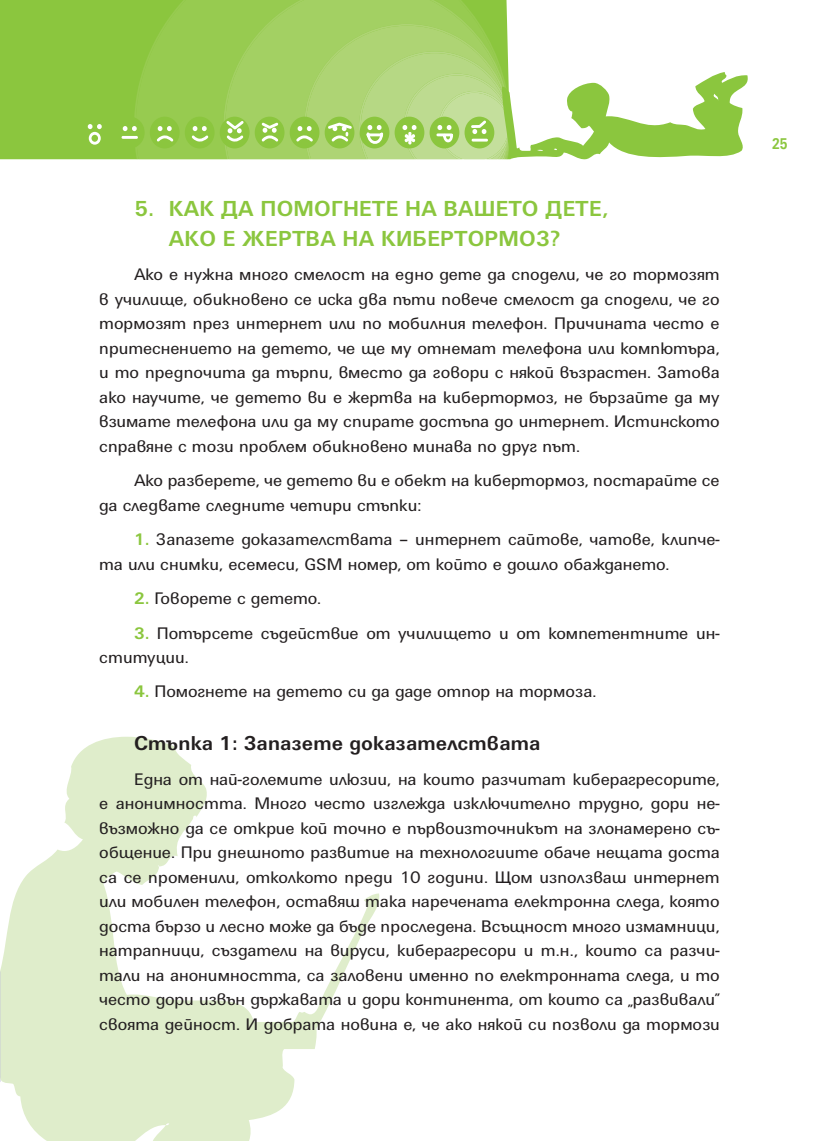
<style>
.page{position:relative;width:819px;height:1141px;background:#fff}
.page>*{position:absolute;margin:0;border:0;box-sizing:border-box;transform-origin:0 0}
.t1{font:700 22.75px/29.8px "Universum Bg";letter-spacing:.01em;color:#8bc63e;text-align:center}
.t2{font:700 21px "Universum Bg";letter-spacing:.01em;color:#231f20}
.t3{font:17.5px/24.5px "Universum Bg";color:#231f20}
.t4{font:700 condensed 17.5px "Universum Bg";color:#8bc63e}
.s1{font-weight:700;color:#8bc63e}
</style>
<div class="page">
<div style="left:0;top:0;width:134px;height:159px;background:#8bc63e"></div>
<svg style="left:134px;top:0;width:374px;height:159px;background:#95ca4d"></svg>
<svg style="left:223px;top:0;width:283px;height:159px;background:#9ccd58"></svg>
<div style="left:115px;top:117px;width:30px;height:31px;background:#8bc63e;border-radius:50%"></div>
<svg style="left:123px;top:126px;width:14px;height:5px"></svg>
<hr style="left:123px;top:136px;width:14px;height:3px;background:#fff">
<div style="left:150px;top:117px;width:29px;height:31px;background:#8bc63e;border-radius:50%"></div>
<svg style="left:157px;top:126px;width:19px;height:18px"></svg>
<div style="left:185px;top:117px;width:29px;height:31px;background:#8bc63e;border-radius:50%"></div>
<svg style="left:191px;top:126px;width:18px;height:15px"></svg>
<div style="left:220px;top:117px;width:29px;height:31px;background:#8bc63e;border-radius:50%"></div>
<svg style="left:224px;top:24px;width:524px;height:136px"></svg>
<div style="left:80px;top:117px;width:30px;height:31px;background:#8bc63e;border-radius:50%"></div>
<svg style="left:88px;top:124px;width:14px;height:5px"></svg>
<div style="left:89px;top:132px;width:12px;height:13px;border:3px solid #fff;border-radius:50%"></div>
<svg style="left:0;top:737px;width:380px;height:404px"></svg>
<svg style="left:0;top:971px;width:1px;height:111px"></svg>
<h1 class="t1" style="left:134px;top:194px;width:475px">5. КАК ДА ПОМОГНЕТЕ НА ВАШЕТО ДЕТЕ,<br>АКО Е ЖЕРТВА НА КИБЕРТОРМОЗ?</h1>
<p class="t3" style="left:99px;top:263px;width:622px;text-align:justify;text-indent:35px">Ако е нужна много смелост на едно дете да сподели, че го тормозят в училище, обикновено се иска два пъти повече смелост да сподели, че го тормозят през интернет или по мобилния телефон. Причината често е притеснението на детето, че ще му отнемат телефона или компютъра, и то предпочита да търпи, вместо да говори с някой възрастен. Затова ако научите, че детето ви е жертва на кибертормоз, не бързайте да му взимате телефона или да му спирате достъпа до интернет. Истинското справяне с този проблем обикновено минава по друг път.</p>
<p class="t3" style="left:99px;top:468px;width:622px;text-indent:35px">Ако разберете, че детето ви е обект на кибертормоз, постарайте се да следвате следните четири стъпки:</p>
<p class="t3" style="left:99px;top:527px;width:622px;text-indent:35px"><span class="s1">1.</span> Запазете доказателствата – интернет сайтове, чатове, клипче&shy;та или снимки, есемеси, GSM номер, от който е дошло обаждането.</p>
<p class="t3" style="left:134px;top:586px;width:189px"><span class="s1">2.</span> Говорете с детето.</p>
<p class="t3" style="left:99px;top:621px;width:622px;text-indent:35px"><span class="s1">3.</span> Потърсете съдействие от училището и от компетентните ин&shy;ституции.</p>
<p class="t3" style="left:134px;top:680px;width:464px"><span class="s1">4.</span> Помогнете на детето си да даде отпор на тормоза.</p>
<p class="t2" style="left:134px;top:732px;width:408px">Стъпка 1: Запазете доказателствата</p>
<p class="t3" style="left:99px;top:767px;width:622px;text-align:justify;text-indent:35px">Една от най-големите илюзии, на които разчитат киберагресорите, е анонимността. Много често изглежда изключително трудно, дори не&shy;възможно да се открие кой точно е първоизточникът на злонамерено съ&shy;общение. При днешното развитие на технологиите обаче нещата доста са се променили, отколкото преди 10 години. Щом използваш интернет или мобилен телефон, оставяш така наречената електронна следа, която доста бързо и лесно може да бъде проследена. Всъщност много измамници, натрапници, създатели на вируси, киберагресори и т.н., които са разчи&shy;тали на анонимността, са заловени именно по електронната следа, и то често дори извън държавата и дори континента, от които са „развивали” своята дейност. И добрата новина е, че ако някой си позволи да тормози</p>
<p class="t4" style="left:772px;top:134px;width:17px">25</p>
</div>
